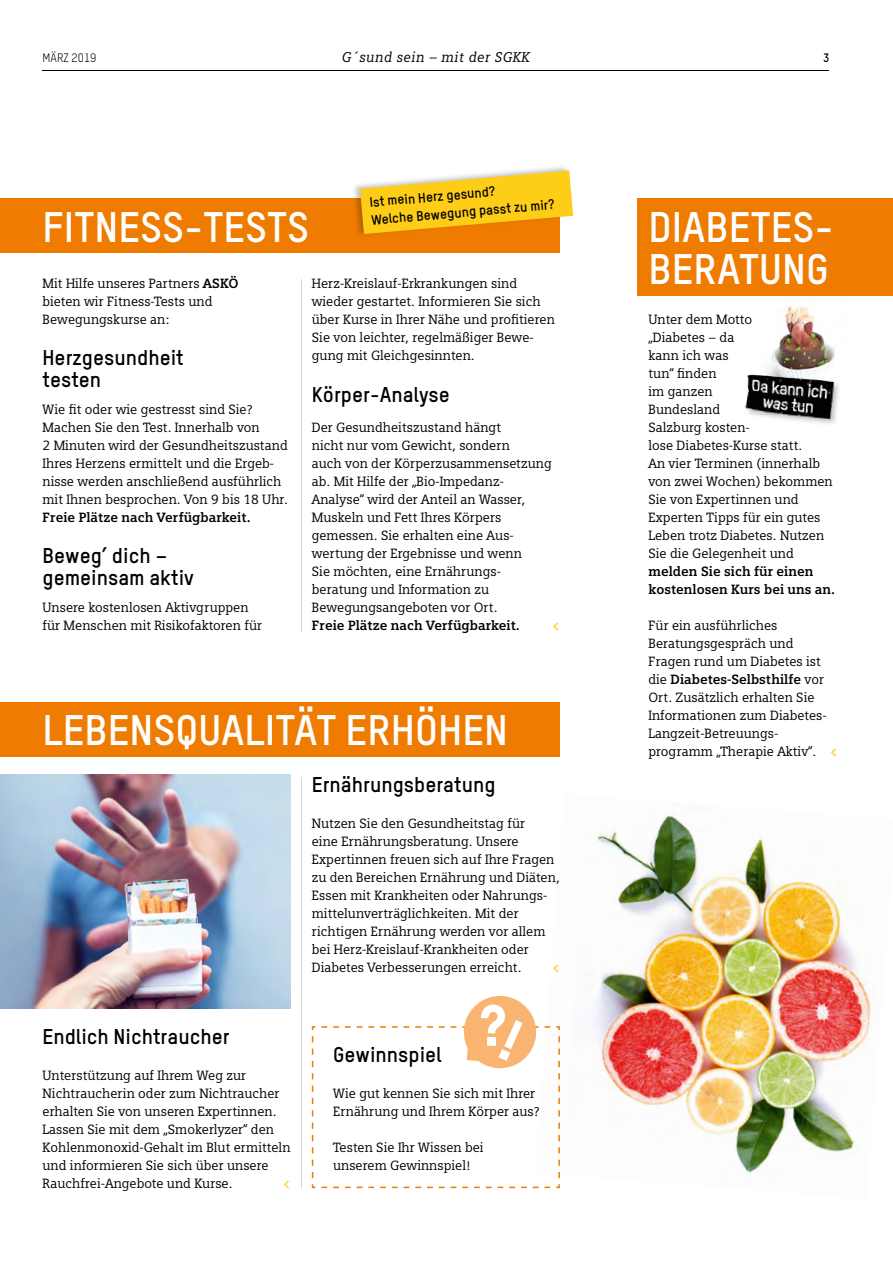
<style>
.page{position:relative;width:893px;height:1263px;background:#fff}
.page>*{position:absolute;margin:0;border:0;box-sizing:border-box;transform-origin:0 0}
.t1{font:700 42px/42px "TSTAR";color:#fff}
.t2{font:700 21px/22.5px "TSTAR";color:#000}
.t3{font:italic 14.25px "Siemens Slab";letter-spacing:.03em;color:#000}
.t4{font:13.5px/18px "Siemens Slab";color:#000}
.t5{font:700 13.5px/18px "Siemens Slab";color:#000}
.t6{font:700 13.5px/18px "TSTAR";color:#000}
.t7{font:700 13.5px "TSTAR";color:#fecd17}
.t8{font:12px "TSTAR";color:#000}
.t9{font:700 12px "TSTAR";color:#000}
.s1{font-weight:700}
.s2{font-family:"TSTAR";font-weight:700;color:#fecd17}
</style>
<div class="page">
<hr style="left:43px;top:70px;width:786px;height:1px;background:#000">
<img style="left:535px;top:814px;width:340px;height:375px">
<img style="left:0;top:774px;width:291px;height:234px">
<div style="left:638px;top:198px;width:255px;height:98px;background:#ef7c00"></div>
<hr style="left:301px;top:279px;width:1px;height:352px;background:#d1d6da">
<div style="left:0;top:198px;width:560px;height:54px;background:#ef7c00"></div>
<img style="left:354px;top:167px;width:220px;height:49px">
<img style="left:354px;top:198px;width:6px;height:36px">
<svg style="left:360px;top:170px;width:213px;height:64px"></svg>
<div style="left:0;top:702px;width:560px;height:54px;background:#ef7c00"></div>
<hr style="left:301px;top:777px;width:1px;height:411px;background:#d1d6da">
<svg style="left:312px;top:994px;width:248px;height:194px"></svg>
<img style="left:766px;top:306px;width:69px;height:67px">
<svg style="left:749px;top:317px;width:3px;height:7px"></svg>
<img style="left:750px;top:373px;width:89px;height:41px">
<svg style="left:744px;top:420px;width:90px;height:7px"></svg>
<img style="left:745px;top:375px;width:90px;height:45px">
<p class="t8" style="left:43px;top:50px;width:55px">MÄRZ 2019</p>
<p class="t3" style="left:342px;top:49px;width:190px">G´sund sein – mit der SGKK</p>
<p class="t9" style="left:823px;top:50px;width:8px">3</p>
<h1 class="t1" style="left:43px;top:205px;width:268px">FITNESS-TESTS</h1>
<p class="t6" style="left:369px;top:193px;width:185px;rotate:-5deg">Ist mein Herz gesund?<br>Welche Bewegung passt zu mir?</p>
<p class="t4" style="left:43px;top:274px;width:198px">Mit Hilfe unseres Partners <span class="s1">ASKÖ </span>bieten wir Fitness-Tests und<br>Bewegungskurse an:</p>
<h2 class="t2" style="left:43px;top:345px;width:143px">Herzgesundheit testen</h2>
<p class="t4" style="left:43px;top:400px;width:247px">Wie fit oder wie gestresst sind Sie?<br>Machen Sie den Test. Innerhalb von<br>2 Minuten wird der Gesundheitszustand Ihres Herzens ermittelt und die Ergeb&shy;nisse werden anschließend ausführlich mit Ihnen besprochen. Von 9 bis 18 Uhr.</p>
<p class="t5" style="left:43px;top:508px;width:210px">Freie Plätze nach Verfügbarkeit.</p>
<h2 class="t2" style="left:43px;top:543px;width:153px">Beweg’ dich – gemeinsam aktiv</h2>
<p class="t4" style="left:43px;top:598px;width:221px">Unsere kostenlosen Aktivgruppen für Menschen mit Risikofaktoren für</p>
<p class="t4" style="left:312px;top:274px;width:245px">Herz-Kreislauf-Erkrankungen sind wieder gestartet. Infor mieren Sie sich über Kurse in Ihrer Nähe und profitieren Sie von leichter, regelmäßiger Bewe&shy;gung mit Gleichgesinnten.</p>
<h2 class="t2" style="left:312px;top:383px;width:140px">Körper-Analyse</h2>
<p class="t4" style="left:312px;top:418px;width:241px">Der Gesundheitszustand hängt<br>nicht nur vom Gewicht, sondern<br>auch von der Körperzusammensetzung ab. Mit Hilfe der „Bio-Impedanz-<br>Analyse“ wird der Anteil an Wasser,<br>Muskeln und Fett Ihres Körpers gemessen. Sie erhalten eine Aus&shy;wertung der Ergebnisse und wenn<br>Sie möchten, eine Ernährungs&shy;beratung und Information zu<br>Bewegungsangeboten vor Ort.</p>
<p class="t5" style="left:312px;top:616px;width:210px">Freie Plätze nach Verfügbarkeit.</p>
<p class="t7" style="left:552px;top:617px;width:9px">&lt;</p>
<h1 class="t1" style="left:43px;top:708px;width:467px">LEBENSQUALITÄT ERHÖHEN</h1>
<h2 class="t2" style="left:43px;top:1025px;width:189px">Endlich Nichtraucher</h2>
<p class="t4" style="left:43px;top:1066px;width:250px">Unterstützung auf Ihrem Weg zur Nichtraucherin oder zum Nichtraucher erhalten Sie von unseren Expertinnen.<br>Lassen Sie mit dem „Smokerlyzer“ den Kohlenmonoxid-Gehalt im Blut ermitteln und informieren Sie sich über unsere Rauchfrei-Angebote und Kurse.</p>
<p class="t7" style="left:283px;top:1175px;width:9px">&lt;</p>
<h2 class="t2" style="left:312px;top:773px;width:185px">Ernährungs beratung</h2>
<p class="t4" style="left:312px;top:814px;width:250px">Nutzen Sie den Gesundheitstag für<br>eine Ernährungsberatung. Unsere Expertinnen freuen sich auf Ihre Fragen zu den Bereichen Ernährung und Diäten, Essen mit Krankheiten oder Nahrungs&shy;mittel unverträglichkeiten. Mit der richtigen Ernährung werden vor allem bei Herz-Kreislauf-Krankheiten oder Diabetes Verbesserungen erreicht.</p>
<p class="t7" style="left:552px;top:959px;width:9px">&lt;</p>
<h2 class="t2" style="left:333px;top:1043px;width:110px">Gewinnspiel</h2>
<p class="t4" style="left:333px;top:1084px;width:208px">Wie gut kennen Sie sich mit Ihrer<br>Ernährung und Ihrem Körper aus?</p>
<p class="t4" style="left:333px;top:1138px;width:152px">Testen Sie Ihr Wissen bei unserem Gewinnspiel!</p>
<h1 class="t1" style="left:648px;top:205px;width:187px">DIABETES-<br>BERATUNG</h1>
<p class="t4" style="left:648px;top:310px;width:186px">Unter dem Motto<br>„Diabetes – da<br>kann ich was<br>tun“ finden<br>im ganzen<br>Bundesland<br>Salzburg kosten-<br>lose Diabetes-Kurse statt.<br>An vier Terminen (innerhalb von zwei Wochen) bekommen<br>Sie von Expertinnen und<br>Experten Tipps für ein gutes<br>Leben trotz Diabetes. Nutzen<br>Sie die Gelegenheit und</p>
<p class="t5" style="left:648px;top:562px;width:188px">melden Sie sich für einen kostenlosen Kurs bei uns an.</p>
<p class="t4" style="left:648px;top:616px;width:191px">Für ein ausführliches<br>Beratungsgespräch und<br>Fragen rund um Diabetes ist die <span class="s1">Diabetes-Selbsthilfe</span> vor<br>Ort. Zusätzlich erhalten Sie<br>Informa tionen zum Diabetes-<br>Langzeit-Betreuungs&shy;programm „Therapie Aktiv“. <span class="s2">&lt;</span></p>
</div>
